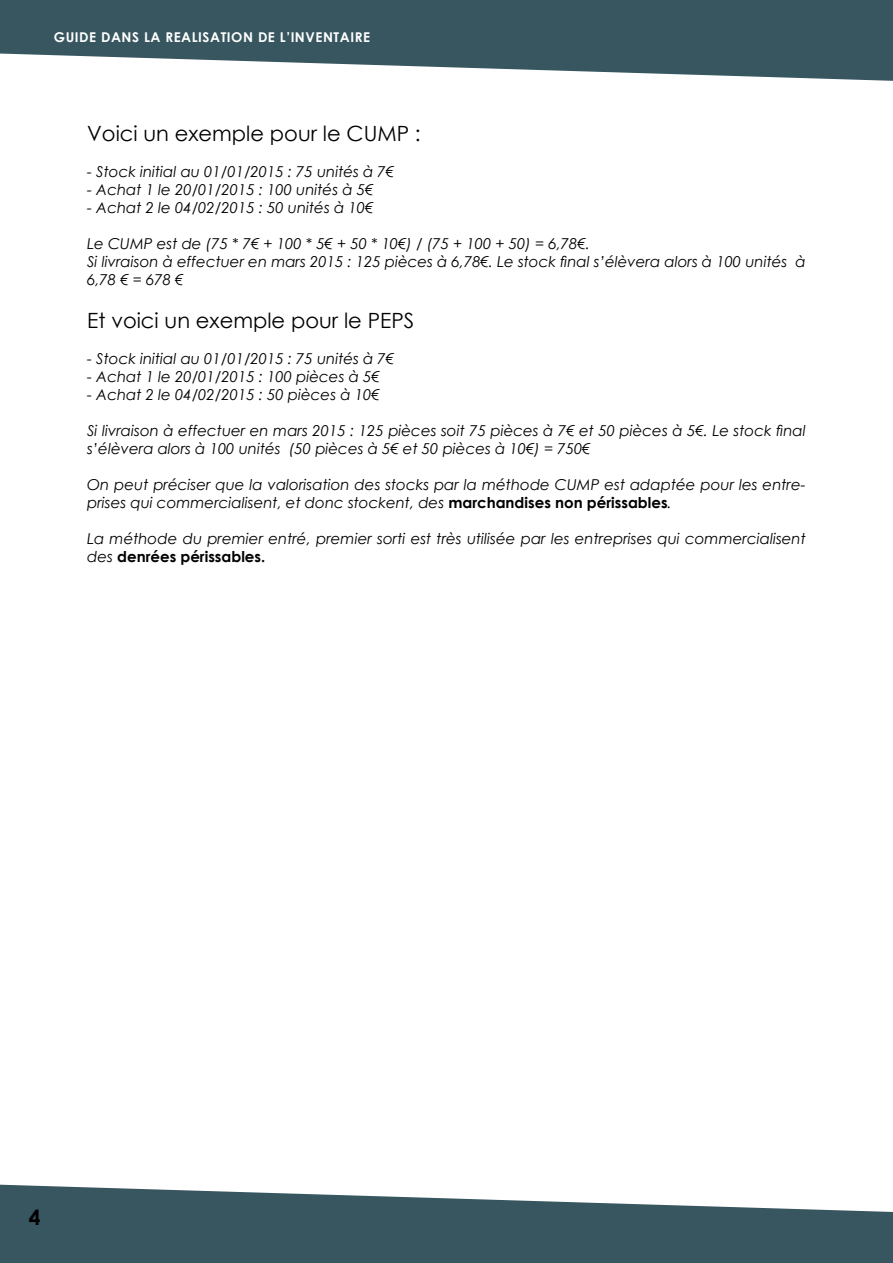
<style>
.page{position:relative;width:893px;height:1263px;background:#fff}
.page>*{position:absolute;margin:0;border:0;box-sizing:border-box;transform-origin:0 0}
.t1{font:21px "Century Gothic";color:#000}
.t2{font:700 21px "Century Gothic";color:#000}
.t3{font:italic 15px/18px "Century Gothic";color:#000}
.t4{font:700 13.5px "Century Gothic";letter-spacing:.04em;color:#fff}
.s1{font-weight:700;font-style:normal}
</style>
<div class="page">
<svg style="left:0;top:0;width:893px;height:81px;fill:#375660"></svg>
<svg style="left:0;top:1184px;width:893px;height:79px;fill:#375660"></svg>
<p class="t4" style="left:54px;top:27px;width:318px">GUIDE DANS LA REALISATION DE L’INVENTAIRE</p>
<p class="t1" style="left:87px;top:118px;width:335px">Voici un exemple pour le CUMP :</p>
<p class="t3" style="left:87px;top:162px;width:308px">- Stock initial au 01/01/2015 : 75 unités à 7€</p>
<p class="t3" style="left:87px;top:180px;width:288px">- Achat 1 le 20/01/2015 : 100 unités à 5€</p>
<p class="t3" style="left:87px;top:198px;width:288px">- Achat 2 le 04/02/2015 : 50 unités à 10€</p>
<p class="t3" style="left:87px;top:234px;width:504px">Le CUMP est de (75 * 7€ + 100 * 5€ + 50 * 10€) / (75 + 100 + 50) = 6,78€.</p>
<p class="t3" style="left:87px;top:252px;width:720px">Si livraison à effectuer en mars 2015 : 125 pièces à 6,78€. Le stock final s’élèvera alors à 100 unités à<br>6,78 € = 678 €</p>
<p class="t1" style="left:87px;top:306px;width:329px">Et voici un exemple pour le PEPS</p>
<p class="t3" style="left:87px;top:349px;width:308px">- Stock initial au 01/01/2015 : 75 unités à 7€</p>
<p class="t3" style="left:87px;top:367px;width:294px">- Achat 1 le 20/01/2015 : 100 pièces à 5€</p>
<p class="t3" style="left:87px;top:385px;width:294px">- Achat 2 le 04/02/2015 : 50 pièces à 10€</p>
<p class="t3" style="left:87px;top:421px;width:720px">Si livraison à effectuer en mars 2015 : 125 pièces soit 75 pièces à 7€ et 50 pièces à 5€. Le stock final s’élèvera alors à 100 unités (50 pièces à 5€ et 50 pièces à 10€) = 750€</p>
<p class="t3" style="left:87px;top:475px;width:720px">On peut préciser que la valorisation des stocks par la méthode CUMP est adaptée pour les entre&shy;prises qui commercialisent, et donc stockent, des <span class="s1">marchandises non périssables</span>.</p>
<p class="t3" style="left:87px;top:529px;width:720px">La méthode du premier entré, premier sorti est très utilisée par les entreprises qui commercialisent des <span class="s1">denrées périssables.</span></p>
<h1 class="t2" style="left:29px;top:1201px;width:13px">4</h1>
</div>
